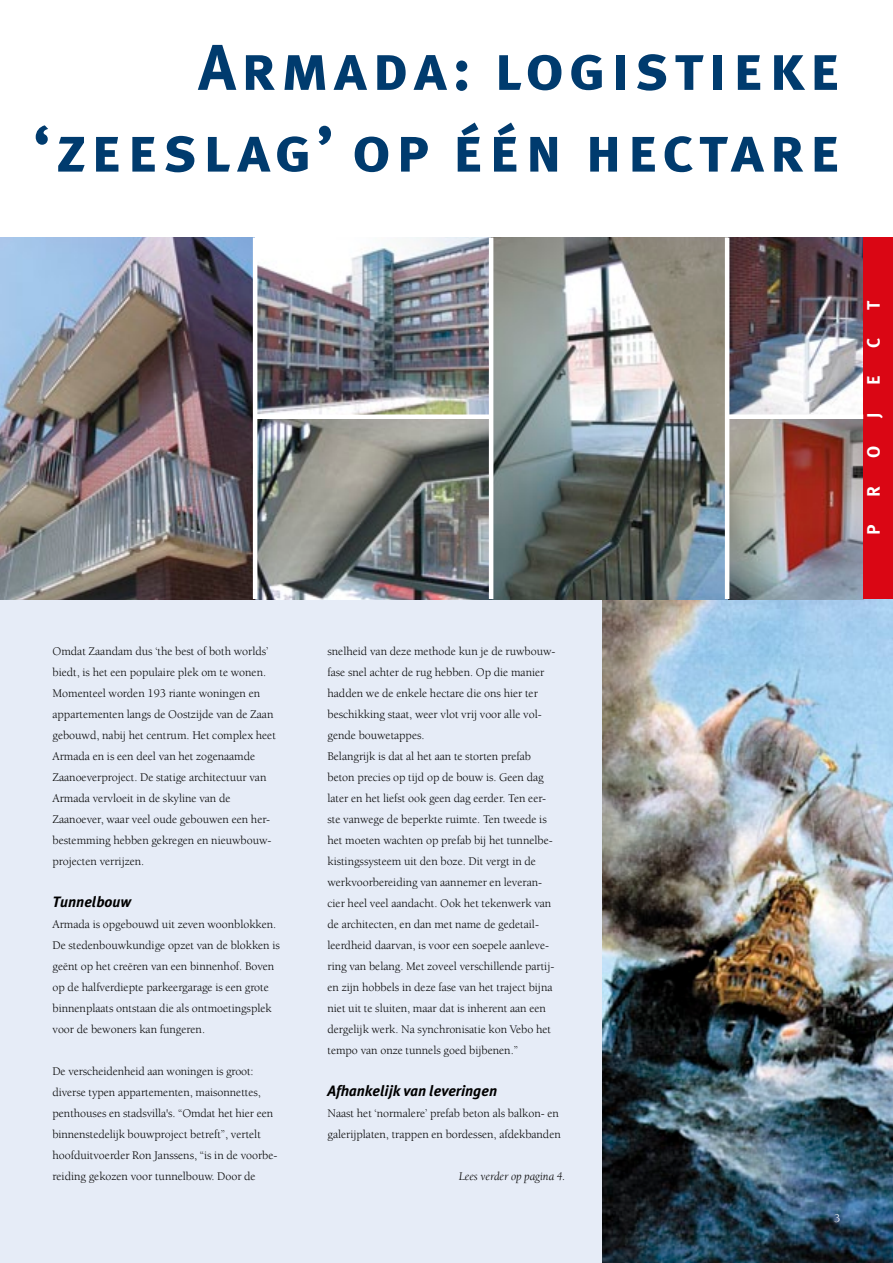
<style>
.page{position:relative;width:893px;height:1263px;background:#fff}
.page>*{position:absolute;margin:0;border:0;box-sizing:border-box;transform-origin:0 0}
.t1{font:64.5px/81.8px "Meta Plus Bold Caps";letter-spacing:.07em;color:#003b6e;text-align:right}
.t2{font:18px "Meta Plus Bold Caps";color:#fff}
.t3{font:italic 700 15px "Meta Plus";letter-spacing:-.005em;color:#000}
.t4{font:12px/21px "Berkeley";letter-spacing:-.005em;color:#000}
.t5{font:italic 12px "Berkeley";letter-spacing:-.005em;color:#000}
.t6{font:12px "Berkeley";color:#fff}
</style>
<div class="page">
<img style="left:601px;top:599px;width:292px;height:664px">
<div style="left:0;top:599px;width:601px;height:664px;background:#e6ecf7"></div>
<img style="left:729px;top:238px;width:134px;height:176px">
<img style="left:729px;top:419px;width:134px;height:180px">
<div style="left:863px;top:238px;width:30px;height:361px;background:#da0614"></div>
<img style="left:0;top:238px;width:253px;height:361px">
<img style="left:257px;top:238px;width:232px;height:176px">
<img style="left:493px;top:238px;width:232px;height:361px">
<img style="left:257px;top:419px;width:232px;height:180px">
<h1 class="t1" style="left:33px;top:26px;width:809px">Armada: logistieke ‘zeeslag’ op één hectare</h1>
<p class="t4" style="left:53px;top:641px;width:225px">Omdat Zaandam dus ‘the best of both worlds’ biedt, is het een populaire plek om te wonen.<br>Momenteel worden 193 riante woningen en appartementen langs de Oostzijde van de Zaan gebouwd, nabij het centrum. Het complex heet Armada en is een deel van het zogenaamde Zaanoeverproject. De statige architectuur van Armada vervloeit in de skyline van de Zaanoever, waar veel oude gebouwen een her&shy;bestemming hebben gekregen en nieuwbouw&shy;projecten verrijzen.</p>
<p class="t3" style="left:53px;top:893px;width:80px">Tunnelbouw</p>
<p class="t4" style="left:53px;top:914px;width:229px">Armada is opgebouwd uit zeven woonblokken.<br>De stedenbouwkundige opzet van de blokken is geënt op het creëren van een binnenhof. Boven op de halfverdiepte parkeergarage is een grote binnenplaats ontstaan die als ontmoetingsplek voor de bewoners kan fungeren.</p>
<p class="t4" style="left:53px;top:1061px;width:226px">De verscheidenheid aan woningen is groot: diverse typen appartementen, maisonnettes, penthouses en stadsvilla's. “Omdat het hier een binnenstedelijk bouwproject betreft”, vertelt hoofduitvoerder Ron Janssens, “is in de voorbe&shy;reiding gekozen voor tunnelbouw. Door de</p>
<p class="t4" style="left:327px;top:641px;width:229px">snelheid van deze methode kun je de ruwbouw&shy;fase snel achter de rug hebben. Op die manier hadden we de enkele hectare die ons hier ter beschikking staat, weer vlot vrij voor alle vol&shy;gende bouwetappes.<br>Belangrijk is dat al het aan te storten prefab beton precies op tijd op de bouw is. Geen dag later en het liefst ook geen dag eerder. Ten eer&shy;ste vanwege de beperkte ruimte. Ten tweede is het moeten wachten op prefab bij het tunnelbe&shy;kistingssysteem uit den boze. Dit vergt in de werkvoorbereiding van aannemer en leveran&shy;cier heel veel aandacht. Ook het tekenwerk van de architecten, en dan met name de gedetail&shy;leerdheid daarvan, is voor een soepele aanleve&shy;ring van belang. Met zoveel verschillende partij&shy;en zijn hobbels in deze fase van het traject bijna niet uit te sluiten, maar dat is inherent aan een dergelijk werk. Na synchronisatie kon Vebo het tempo van onze tunnels goed bijbenen.”</p>
<p class="t3" style="left:327px;top:1082px;width:171px">Afhankelijk van leveringen</p>
<p class="t4" style="left:327px;top:1103px;width:235px">Naast het ‘normalere’ prefab beton als balkon- en galerijplaten, trappen en bordessen, afdekbanden</p>
<p class="t5" style="left:459px;top:1170px;width:108px">Lees verder op pagina 4.</p>
<h2 class="t2" style="left:863px;top:310px;width:11px;rotate:-90deg">t</h2>
<h2 class="t2" style="left:863px;top:348px;width:11px;rotate:-90deg">c</h2>
<h2 class="t2" style="left:863px;top:385px;width:9px;rotate:-90deg">e</h2>
<h2 class="t2" style="left:863px;top:418px;width:7px;rotate:-90deg">j</h2>
<h2 class="t2" style="left:863px;top:458px;width:14px;rotate:-90deg">o</h2>
<h2 class="t2" style="left:863px;top:497px;width:12px;rotate:-90deg">r</h2>
<h2 class="t2" style="left:863px;top:535px;width:12px;rotate:-90deg">p</h2>
<p class="t6" style="left:834px;top:1212px;width:8px">3</p>
</div>
